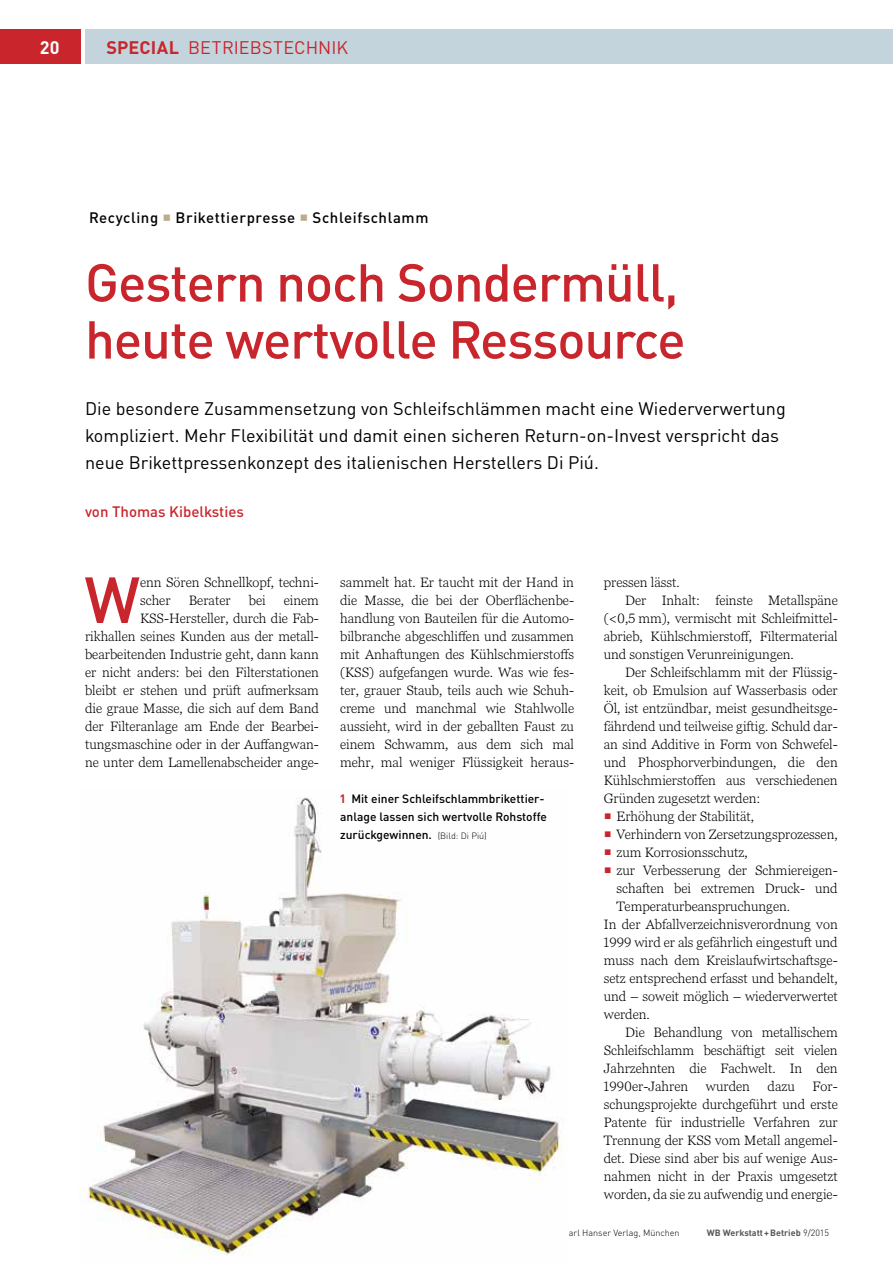
<style>
.page{position:relative;width:893px;height:1263px;background:#fff}
.page>*{position:absolute;margin:0;border:0;box-sizing:border-box;transform-origin:0 0}
.t1{font:500 64.05px "DINOT";color:#c9252c}
.t2{font:500 52.5px/57px "DINOT";letter-spacing:-.02em;color:#c9252c}
.t3{font:18px/27px "DINOT";color:#000}
.t4{font:18px "DINOT";letter-spacing:.005em;color:#c9252c}
.t5{font:700 18px "DINOT";color:#fff}
.t6{font:500 15px "DINOT";letter-spacing:.04em;color:#000}
.t7{font:500 15px "DINOT";color:#c9252c}
.t8{font:300 13.5px/18px "Georgia Pro";color:#000;text-align:justify}
.t9{font:500 12px/18px "DINOT";color:#000}
.t10{font:300 9px "DINOT";color:#000}
.t11{font:700 9px "DINOT";color:#58595b}
.s1{font-weight:700}
.s2{font-weight:700;color:#c9252c}
.s3{font-weight:300;font-size:9px}
.s4{font-weight:300;color:#000}
</style>
<div class="page">
<div style="left:85px;top:30px;width:808px;height:34px;background:#c3d4dd"></div>
<div style="left:0;top:30px;width:81px;height:34px;background:#c9252c"></div>
<img style="left:79px;top:797px;width:484px;height:459px">
<h3 class="t5" style="left:40px;top:35px;width:21px">20</h3>
<h3 class="t4" style="left:106px;top:36px;width:243px"><span class="s1">SPECIAL</span> BETRIEBSTECHNIK</h3>
<p class="t6" style="left:89px;top:208px;width:341px">Recycling Brikettierpresse Schleifschlamm</p>
<h2 class="t2" style="left:85px;top:253px;width:602px">Gestern noch Sondermüll, heute wertvolle Ressource</h2>
<p class="t3" style="left:85px;top:395px;width:702px">Die besondere Zusammensetzung von Schleifschlämmen macht eine Wiederverwertung kompliziert. Mehr Flexibilität und damit einen sicheren Return-on-Invest verspricht das neue Brikettpressenkonzept des italienischen Herstellers Di Piú.</p>
<p class="t7" style="left:85px;top:502px;width:160px">von Thomas Kibelksties</p>
<h1 class="t1" style="left:84px;top:559px;width:57px">W</h1>
<p class="t8" style="left:140px;top:574px;width:180px">enn Sören Schnellkopf, techni&shy;scher</p>
<p class="t8" style="left:189px;top:592px;width:43px">Berater</p>
<p class="t8" style="left:249px;top:592px;width:18px">bei</p>
<p class="t8" style="left:85px;top:592px;width:235px;text-align:right">einem<br>KSS-Hersteller, durch die Fab-<br>rikhallen seines Kunden aus der metall&shy;bearbeitenden Industrie geht, dann kann er nicht anders: bei den Filterstationen bleibt er stehen und prüft aufmerksam die graue Masse, die sich auf dem Band der Filteranlage am Ende der Bearbei&shy;tungsmaschine oder in der Auffangwan&shy;ne unter dem Lamellenabscheider ange-</p>
<p class="t8" style="left:340px;top:574px;width:235px">sammelt hat. Er taucht mit der Hand in die Masse, die bei der Oberflächenbe&shy;handlung von Bauteilen für die Automo&shy;bilbranche abgeschliffen und zusammen mit Anhaftungen des Kühlschmierstoffs (KSS) aufgefangen wurde. Was wie fes&shy;ter, grauer Staub, teils auch wie Schuh&shy;creme und manchmal wie Stahlwolle aussieht, wird in der geballten Faust zu einem Schwamm, aus dem sich mal mehr, mal weniger Flüssigkeit heraus-</p>
<p class="t8" style="left:604px;top:574px;width:77px">pressen lässt.</p>
<p class="t8" style="left:625px;top:592px;width:214px">Der Inhalt: feinste Metallspäne</p>
<p class="t8" style="left:604px;top:610px;width:234px">(&lt;0,5 mm), vermischt mit Schleifmittel-</p>
<p class="t8" style="left:604px;top:628px;width:235px">abrieb, Kühlschmierstoff, Filtermaterial</p>
<p class="t8" style="left:604px;top:646px;width:192px">und sonstigen Verunreinigungen.</p>
<p class="t8" style="left:625px;top:664px;width:214px">Der Schleifschlamm mit der Flüssig-</p>
<p class="t8" style="left:604px;top:682px;width:235px">keit, ob Emulsion auf Wasserbasis oder</p>
<p class="t8" style="left:604px;top:700px;width:235px">Öl, ist entzündbar, meist gesundheitsge-</p>
<p class="t8" style="left:604px;top:718px;width:235px">fährdend und teilweise giftig. Schuld dar-</p>
<p class="t8" style="left:604px;top:736px;width:235px">an sind Additive in Form von Schwefel-</p>
<p class="t8" style="left:604px;top:754px;width:235px">und Phosphorverbindungen, die den</p>
<p class="t8" style="left:604px;top:772px;width:235px">Kühlschmierstoffen aus verschiedenen</p>
<p class="t8" style="left:604px;top:790px;width:158px">Gründen zugesetzt werden:</p>
<p class="t8" style="left:617px;top:808px;width:139px">Erhöhung der Stabilität,</p>
<p class="t8" style="left:617px;top:826px;width:223px">Verhindern von Zersetzungsprozessen,</p>
<p class="t8" style="left:617px;top:844px;width:133px">zum Korrosionsschutz,</p>
<p class="t8" style="left:617px;top:862px;width:223px">zur Verbesserung der Schmiereigen-</p>
<p class="t8" style="left:617px;top:880px;width:223px">schaften bei extremen Druck- und</p>
<p class="t8" style="left:617px;top:898px;width:175px">Temperaturbeanspruchungen.</p>
<p class="t8" style="left:604px;top:916px;width:235px">In der Abfallverzeichnisverordnung von</p>
<p class="t8" style="left:604px;top:934px;width:235px">1999 wird er als gefährlich eingestuft und</p>
<p class="t8" style="left:604px;top:952px;width:235px">muss nach dem Kreislaufwirtschaftsge-</p>
<p class="t8" style="left:604px;top:970px;width:235px">setz entsprechend erfasst und behandelt,</p>
<p class="t8" style="left:604px;top:988px;width:235px">und – soweit möglich – wiederverwertet</p>
<p class="t8" style="left:604px;top:1006px;width:47px">werden.</p>
<p class="t8" style="left:625px;top:1024px;width:214px">Die Behandlung von metallischem</p>
<p class="t8" style="left:604px;top:1042px;width:235px">Schleifschlamm beschäftigt seit vielen</p>
<p class="t8" style="left:604px;top:1060px;width:235px">Jahrzehnten die Fachwelt. In den</p>
<p class="t8" style="left:604px;top:1078px;width:86px">1990er-Jahren</p>
<p class="t8" style="left:706px;top:1078px;width:45px">wurden</p>
<p class="t8" style="left:768px;top:1078px;width:29px">dazu</p>
<p class="t9" style="left:340px;top:789px;width:208px"><span class="s2">1</span> Mit einer Schleifschlammbrikettier&shy;anlage lassen sich wertvolle Rohstoffe zurückgewinnen. <span class="s3">(Bild: Di Piú)</span></p>
<p class="t8" style="left:604px;top:1078px;width:235px;text-indent:209px">For&shy;schungsprojekte durchgeführt und erste Patente für industrielle Verfahren zur Trennung der KSS vom Metall angemel&shy;det. Diese sind aber bis auf wenige Aus&shy;nahmen nicht in der Praxis umgesetzt worden, da sie zu aufwendig und energie-</p>
<p class="t10" style="left:553px;top:1227px;width:128px">© Carl Hanser Verlag, München</p>
<p class="t11" style="left:707px;top:1227px;width:124px">WB Werkstatt+Betrieb <span class="s4">9/2015</span></p>
</div>
